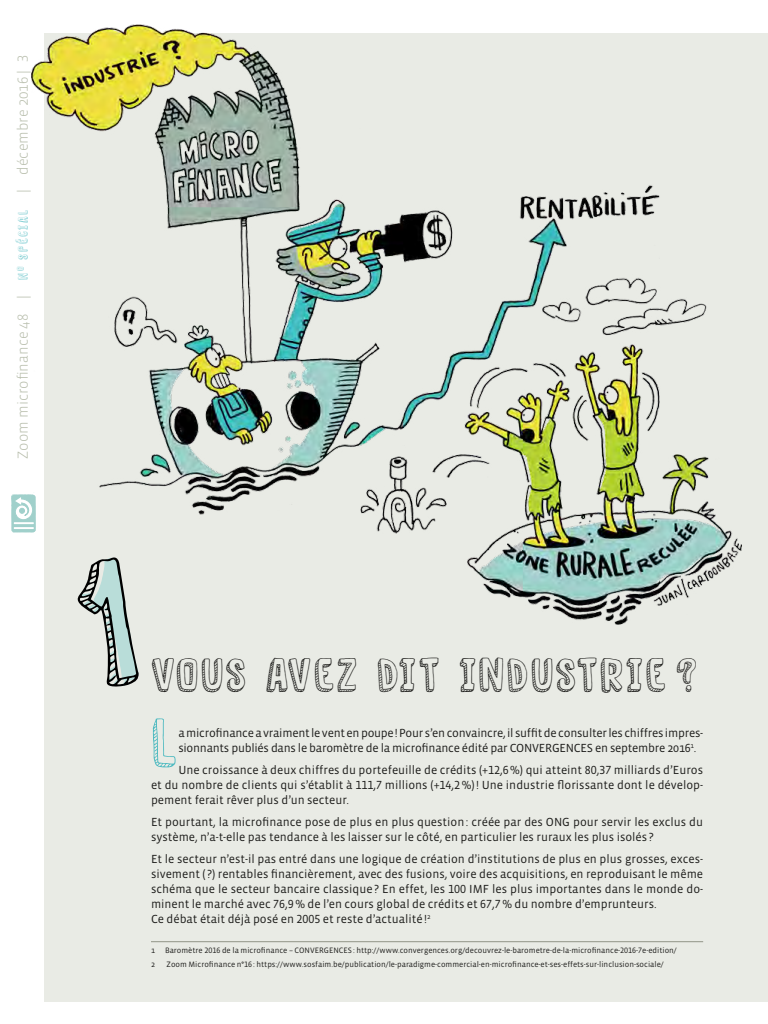
<style>
.page{position:relative;width:768px;height:1024px;background:#fff}
.page>*{position:absolute;margin:0;border:0;box-sizing:border-box;transform-origin:0 0}
.t1{font:61.5px "DK Nanuk";color:#4bb9c0}
.t2{font:42.5px "DK Nanuk";letter-spacing:.05em;color:#1d1d1b}
.t3{font:300 14.8px "Vista Sans";color:#b7bdab}
.t4{font:12px/15px "Vista Sans";color:#1d1d1b}
.t5{font:12px/15px "Vista Sans";letter-spacing:-.02em;color:#1d1d1b}
.t6{font:8px "Vista Sans";color:#1d1d1b}
.s1{font-family:"DK Nanuk";font-weight:400;font-size:12px;color:#4bb9c0}
.s2{font-family:"Vista Sans Alt"}
</style>
<div class="page">
<div style="left:44px;top:33px;width:724px;height:969px;background:#e9ebe5"></div>
<img style="left:31px;top:24px;width:676px;height:491px">
<hr style="left:151px;top:941px;width:552px;height:1px;background:#919587">
<svg style="left:77px;top:557px;width:62px;height:130px"></svg>
<img style="left:332px;top:325px;width:410px;height:300px">
<svg style="left:11px;top:492px;width:26px;height:41px"></svg>
<hr style="left:14px;top:527px;width:20px;height:2px;background:#fff">
<p class="t3" style="left:15px;top:459px;width:405px;rotate:-90deg">Zoom microfinance 48 | <span class="s1">N</span> <sup>O</sup> <span class="s1">SPÉCIAL</span> | décembre 2016 | <span class="s2">3</span></p>
<h2 class="t2" style="left:151px;top:643px;width:548px">VOUS AVEZ DIT INDUSTRIE ?</h2>
<h1 class="t1" style="left:151px;top:696px;width:28px">L</h1>
<p class="t5" style="left:178px;top:726px;width:526px">a microfinance a vraiment le vent en poupe! Pour s’en convaincre, il suffit de consulter les chiffres impres&shy;sionnants publiés dans le baromètre de la microfinance édité par CONVERGENCES en septembre 2016<sup>1</sup>.</p>
<p class="t4" style="left:151px;top:763px;width:554px;text-align:justify;text-indent:27px">Une croissance à deux chiffres du portefeuille de crédits (+<span class="s2">12</span>,<span class="s2">6</span>%) qui atteint <span class="s2">80</span>,<span class="s2">37</span> milliards d’Euros et du nombre de clients qui s’établit à <span class="s2">111</span>,<span class="s2">7</span> millions (+<span class="s2">14</span>,<span class="s2">2</span>%)! Une industrie florissante dont le dévelop&shy;pement ferait rêver plus d’un secteur.</p>
<p class="t4" style="left:151px;top:815px;width:554px">Et pourtant, la microfinance pose de plus en plus question: créée par des ONG pour servir les exclus du système, n’a-t-elle pas tendance à les laisser sur le côté, en particulier les ruraux les plus isolés ?</p>
<p class="t4" style="left:151px;top:852px;width:554px">Et le secteur n’est-il pas entré dans une logique de création d’institutions de plus en plus grosses, exces&shy;sivement ( ?) rentables financièrement, avec des fusions, voire des acquisitions, en reproduisant le même schéma que le secteur bancaire classique? En effet, les <span class="s2">100</span> IMF les plus importantes dans le monde do&shy;minent le marché avec <span class="s2">76</span>,<span class="s2">9</span>% de l’en cours global de crédits et <span class="s2">67</span>,<span class="s2">7</span>% du nombre d’emprunteurs.<br>Ce débat était déjà posé en <span class="s2">2005</span> et reste d’actualité!<sup>2</sup></p>
<p class="t6" style="left:151px;top:946px;width:5px">1</p>
<p class="t6" style="left:165px;top:946px;width:513px">Baromètre <span class="s2">2016</span> de la microfinance – CONVERGENCES: http://www.convergences.org/decouvrez-le-barometre-de-la-microfinance-<span class="s2">2016</span>-<span class="s2">7</span>e-edition/</p>
<p class="t6" style="left:151px;top:960px;width:5px">2</p>
<p class="t6" style="left:167px;top:960px;width:499px">Zoom Microfinance n°<span class="s2">16</span>: https://www.sosfaim.be/publication/le-paradigme-commercial-en-microfinance-et-ses-effets-sur-linclusion-sociale/</p>
</div>
